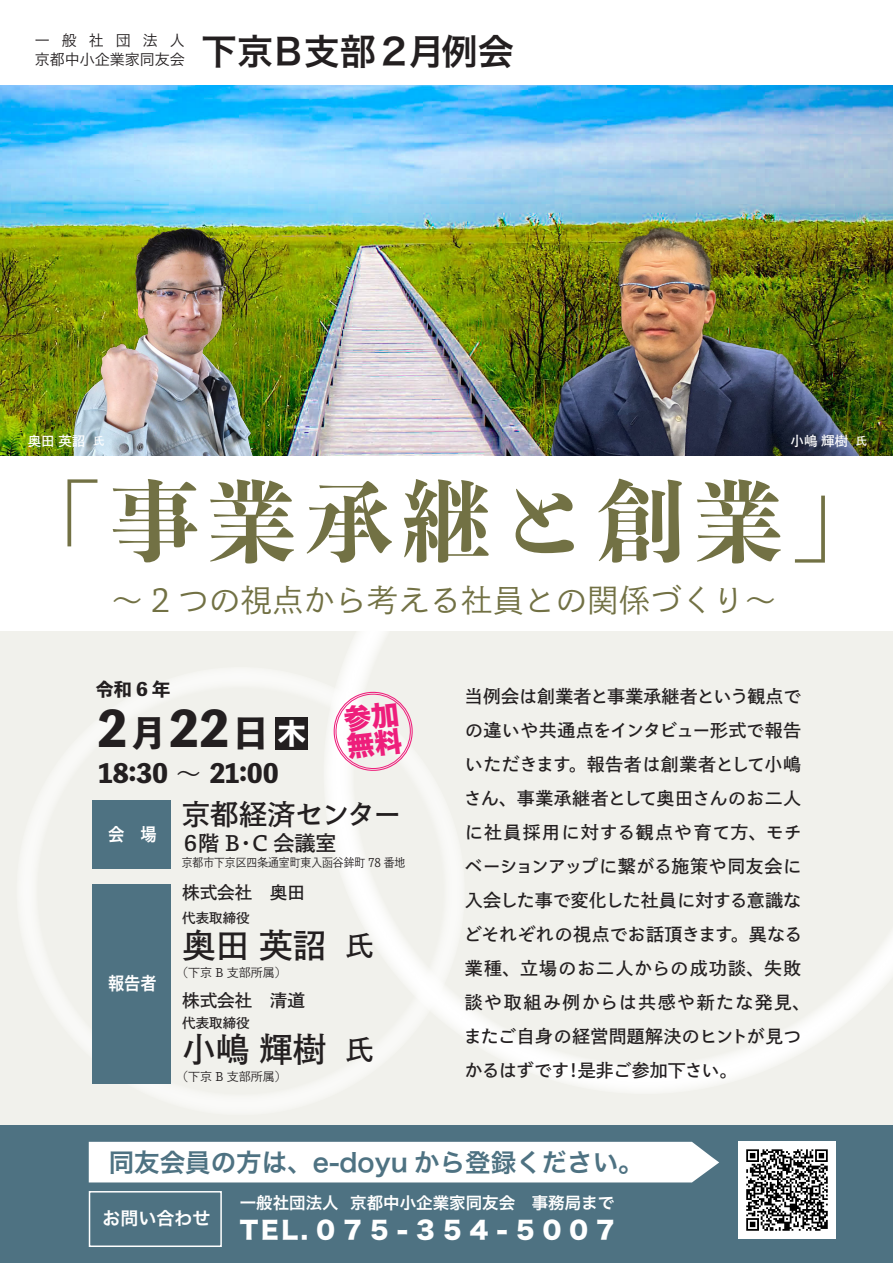
<style>
.page{position:relative;width:893px;height:1263px;background:#fff}
.page>*{position:absolute;margin:0;border:0;box-sizing:border-box;transform-origin:0 0}
.t1{font:800 88.5px "Toppan Bunkyu Midashi Mincho Std N";letter-spacing:.1em;color:#727144}
.t2{font:800 48px "Toppan Bunkyu Midashi Gothic Std N";color:#231f20}
.t3{font:36px "Hira Kaku Pro N W6";letter-spacing:.025em;color:#231f20}
.t4{font:33.75px "Toppan Bunkyu Gothic Pr 6 N DB";color:#231f20}
.t5{font:31.5px "Toppan Bunkyu Gothic Pr 6 N";color:#727144}
.t6{font:28.5px "Toppan Bunkyu Gothic Pr 6 N DB";letter-spacing:-.01em;color:#231f20}
.t7{font:800 28.05px "Toppan Bunkyu Midashi Gothic Std N";color:#fff}
.t8{font:27.6px/26.7px "Hira Kaku Std W8";color:#ee1e7b}
.t9{font:25.5px "Hira Kaku Pro N W6";color:#4e7282}
.t10{font:800 25.5px "Toppan Bunkyu Midashi Gothic Std N";color:#231f20}
.t11{font:24px "Hira Kaku Std W8";letter-spacing:.34em;color:#fff}
.t12{font:21px "Toppan Bunkyu Gothic Pr 6 N DB";color:#231f20}
.t13{font:18px/34px "Toppan Bunkyu Gothic Pr 6 N DB";letter-spacing:.01em;color:#231f20}
.t14{font:18px "Hira Kaku Pro N W6";color:#fff;scale:.9 1}
.t15{font:18px "Hira Kaku Pro N W6";color:#fff}
.t16{font:800 18px "Toppan Bunkyu Midashi Gothic Std N";color:#231f20}
.t17{font:17.55px "Toppan Bunkyu Gothic Pr 6 N DB";color:#231f20}
.t18{font:16.5px "Hira Kaku Pro N W6";color:#fff}
.t19{font:15px/18.3px "Hira Kaku Pro N W3";color:#231f20}
.t20{font:13.5px "Toppan Bunkyu Gothic Pr 6 N DB";color:#231f20}
.t21{font:13.5px "Toppan Bunkyu Gothic Pr 6 N DB";color:#fff}
.t22{font:12px "Toppan Bunkyu Gothic Pr 6 N";color:#231f20;scale:.9 1}
.t23{font:12px "Toppan Bunkyu Gothic Pr 6 N";color:#231f20}
.s1{font-size:11.4px}
.s2{font-size:36px}
.s3{font-size:28.35px}
</style>
<div class="page">
<div style="left:0;top:631px;width:893px;height:501px;background:#f1f1ec"></div>
<div style="left:0;top:1125px;width:893px;height:138px;background:#4e7282"></div>
<svg style="left:21px;top:671px;width:302px;height:438px"></svg>
<svg style="left:323px;top:631px;width:570px;height:462px"></svg>
<img style="left:0;top:85px;width:893px;height:370px">
<div style="left:93px;top:800px;width:78px;height:68px;background:#4e7282"></div>
<div style="left:93px;top:884px;width:78px;height:199px;background:#4e7282"></div>
<div style="left:275px;top:717px;width:33px;height:32px;background:#231f20"></div>
<svg style="left:331px;top:689px;width:83px;height:85px"></svg>
<div style="left:89px;top:1142px;width:630px;height:40px;background:#fff"></div>
<div style="left:89px;top:1191px;width:133px;height:56px;border:2px solid #fff"></div>
<div style="left:738px;top:1141px;width:98px;height:98px;background:#fff"></div>
<img style="left:746px;top:1149px;width:82px;height:82px">
<img style="left:533px;top:227px;width:345px;height:228px">
<img style="left:67px;top:217px;width:215px;height:238px">
<p class="t19" style="left:35px;top:31px;width:152px">一般社団法人京都中小企業家同友会</p>
<h3 class="t3" style="left:201px;top:19px;width:314px">下京B支部2月例会</h3>
<p class="t21" style="left:28px;top:433px;width:78px">奥田 英詔 <span class="s1">氏</span></p>
<p class="t21" style="left:790px;top:433px;width:78px">小嶋 輝樹 <span class="s1">氏</span></p>
<h1 class="t1" style="left:13px;top:453px;width:869px">「事業承継と創業」</h1>
<h3 class="t5" style="left:112px;top:582px;width:666px">～ 2 つの視点から考える社員との関係づくり～</h3>
<p class="t16" style="left:96px;top:675px;width:76px">令和6年</p>
<h2 class="t2" style="left:97px;top:691px;width:174px">2<span class="s2">月</span>22<span class="s2">日</span></h2>
<h3 class="t10" style="left:98px;top:753px;width:182px">18:30 ～ 21:00</h3>
<h3 class="t7" style="left:278px;top:712px;width:30px">木</h3>
<h3 class="t8" style="left:342px;top:707px;width:57px;rotate:-7deg">参加無料</h3>
<p class="t14" style="left:108px;top:818px;width:56px">会　場</p>
<p class="t14" style="left:108px;top:967px;width:56px">報告者</p>
<h3 class="t6" style="left:182px;top:799px;width:221px">京都経済センター</h3>
<p class="t12" style="left:184px;top:831px;width:154px">6階 B・C 会議室</p>
<p class="t22" style="left:182px;top:856px;width:250px">京都市下京区四条通室町東入函谷鉾町 78 番地</p>
<p class="t17" style="left:182px;top:883px;width:124px">株式会社　奥田</p>
<p class="t20" style="left:182px;top:911px;width:69px">代表取締役</p>
<h3 class="t4" style="left:182px;top:926px;width:193px">奥田 英詔 <span class="s3">氏</span></h3>
<p class="t23" style="left:176px;top:966px;width:112px">（下京 B 支部所属）</p>
<p class="t17" style="left:182px;top:990px;width:124px">株式会社　清道</p>
<p class="t20" style="left:182px;top:1015px;width:69px">代表取締役</p>
<h3 class="t4" style="left:182px;top:1030px;width:193px">小嶋 輝樹 <span class="s3">氏</span></h3>
<p class="t23" style="left:176px;top:1070px;width:112px">（下京 B 支部所属）</p>
<p class="t13" style="left:464px;top:679px;width:348px">当例会は創業者と事業承継者という観点での違いや共通点をインタビュー形式で報告いただきます。報告者は創業者として小嶋さん、事業承継者として奥田さんのお二人に社員採用に対する観点や育て方、モチベーションアップに繋がる施策や同友会に入会した事で変化した社員に対する意識などそれぞれの視点でお話頂きます。異なる業種、立場のお二人からの成功談、失敗談や取組み例からは共感や新たな発見、またご自身の経営問題解決のヒントが見つかるはずです！是非ご参加下さい。</p>
<h3 class="t9" style="left:109px;top:1139px;width:536px">同友会員の方は、e-doyu から登録ください。</h3>
<p class="t18" style="left:240px;top:1188px;width:376px">一般社団法人 京都中小企業家同友会　事務局まで</p>
<p class="t15" style="left:102px;top:1202px;width:110px">お問い合わせ</p>
<h3 class="t11" style="left:240px;top:1217px;width:376px">TEL.075-354-5007</h3>
</div>
